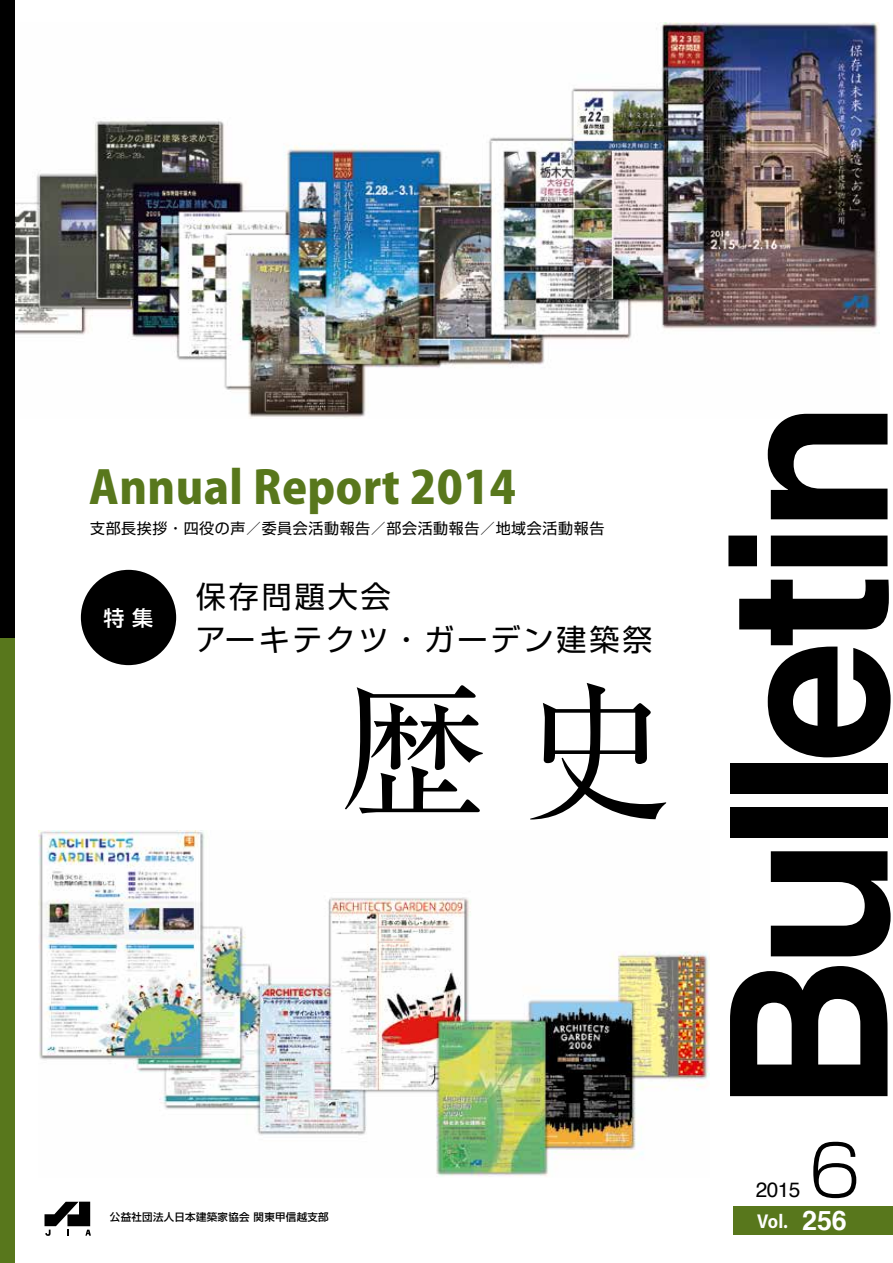
<style>
.page{position:relative;width:893px;height:1263px;background:#fff}
.page>*{position:absolute;margin:0;border:0;box-sizing:border-box;transform-origin:0 0}
.t1{font:150px "Ryumin Pro";color:#000}
.t2{font:300 70.05px "Shin Go Pro";color:#000}
.t3{font:800 45px "Koz Go Pro";letter-spacing:.01em;color:#58771c}
.t4{font:30px/43.5px "Shin Go Pro";letter-spacing:.1em;color:#000}
.t5{font:500 21px "Shin Go Pro";color:#fff}
.t6{font:20.85px "Helvetica";color:#000}
.t7{font:700 17.55px "Koz Go Pro";color:#fff}
.t8{font:15px "Shin Go Pro";letter-spacing:.04em;color:#000}
.t9{font:500 10.5px "Shin Go Pro";letter-spacing:.025em;color:#000}
.s1{font-family:"Helvetica";font-size:27px}
</style>
<div class="page">
<div style="left:0;top:254px;width:15px;height:1009px;background:#58771c"></div>
<img style="left:39px;top:831px;width:671px;height:346px">
<div style="left:733px;top:1206px;width:160px;height:28px;background:#58771c"></div>
<svg style="left:45px;top:1202px;width:46px;height:34px"></svg>
<div style="left:81px;top:570px;width:95px;height:95px;background:#000;border-radius:50%"></div>
<img style="left:15px;top:22px;width:865px;height:396px">
<svg style="left:730px;top:966px;width:157px;height:130px"></svg>
<svg style="left:771px;top:851px;width:120px;height:105px"></svg>
<div style="left:730px;top:807px;width:157px;height:31px;background:#000"></div>
<div style="left:730px;top:763px;width:157px;height:30px;background:#000"></div>
<svg style="left:739px;top:580px;width:152px;height:177px"></svg>
<svg style="left:728px;top:535px;width:159px;height:31px;background:#1b1b1b"></svg>
<svg style="left:768px;top:414px;width:119px;height:105px"></svg>
<div style="left:0;top:0;width:15px;height:637px;background:#000"></div>
<h3 class="t3" style="left:89px;top:458px;width:428px">Annual Report 2014</h3>
<p class="t8" style="left:90px;top:516px;width:516px">支部長挨拶・四役の声／委員会活動報告／部会活動報告／地域会活動報告</p>
<h3 class="t5" style="left:104px;top:601px;width:51px">特集</h3>
<h3 class="t4" style="left:196px;top:571px;width:458px">保存問題大会<br>アーキテクツ・ガーデン建築祭</h3>
<h1 class="t1" style="left:340px;top:635px;width:331px">歴史</h1>
<p class="t9" style="left:110px;top:1209px;width:220px">公益社団法人日本建築家協会 関東甲信越支部</p>
<h2 class="t2" style="left:808px;top:1113px;width:55px">6</h2>
<p class="t7" style="left:757px;top:1211px;width:91px">Vol. <span class="s1">256</span></p>
<h3 class="t6" style="left:756px;top:1174px;width:46px">2015</h3>
</div>
